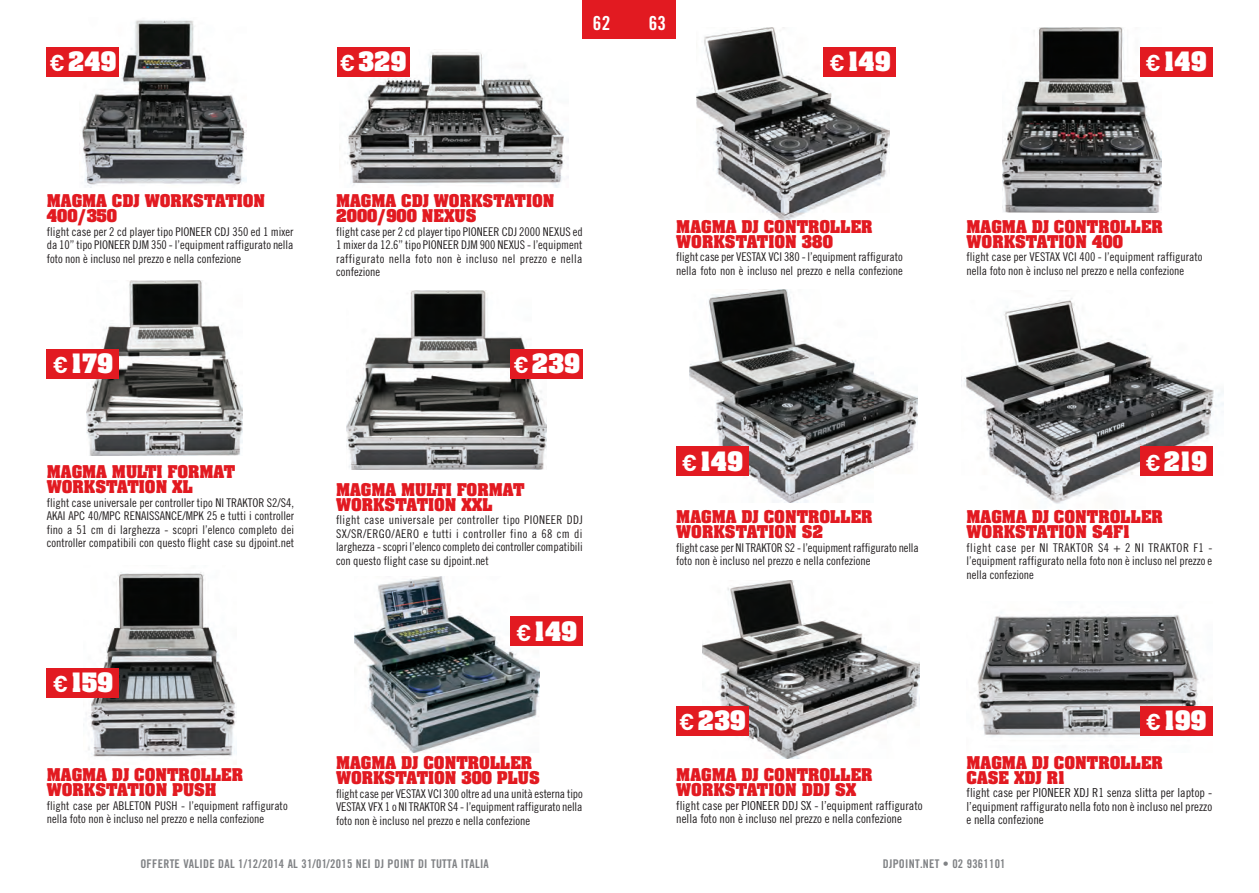
<style>
.page{position:relative;width:1259px;height:893px;background:#fff}
.page>*{position:absolute;margin:0;border:0;box-sizing:border-box;transform-origin:0 0}
.t1{font:700 22.8px "Aachen Std";letter-spacing:.015em;color:#fff}
.t2{font:19.35px "Trade Gothic LT Std Bd Cn 20";color:#fff}
.t3{font:700 15px/15px "Aachen Std";color:#e21a21}
.t4{font:12.45px/13.5px "Trade Gothic LT Std Cn 18";color:#231f20}
.t5{font:12px/13.5px "Trade Gothic LT Std Cn 18";color:#231f20;text-align:justify}
.t6{font:12px "Trade Gothic LT Std Bd Cn 20";letter-spacing:.02em;color:#808285}
.s1{font-family:"DIN Pro"}
</style>
<div class="page">
<img style="left:977px;top:612px;width:227px;height:125px">
<img style="left:82px;top:20px;width:164px;height:167px">
<img style="left:339px;top:50px;width:229px;height:137px">
<img style="left:83px;top:572px;width:154px;height:185px">
<img style="left:689px;top:290px;width:228px;height:212px">
<img style="left:961px;top:298px;width:262px;height:206px">
<img style="left:696px;top:27px;width:194px;height:194px">
<img style="left:355px;top:576px;width:184px;height:177px">
<img style="left:87px;top:281px;width:155px;height:175px">
<img style="left:347px;top:291px;width:199px;height:179px">
<img style="left:1003px;top:27px;width:158px;height:185px">
<div style="left:1140px;top:47px;width:72px;height:30px;background:#e21a21"></div>
<div style="left:47px;top:47px;width:72px;height:30px;background:#e21a21"></div>
<div style="left:510px;top:617px;width:73px;height:29px;background:#e21a21"></div>
<div style="left:676px;top:446px;width:72px;height:30px;background:#e21a21"></div>
<div style="left:824px;top:47px;width:72px;height:30px;background:#e21a21"></div>
<div style="left:337px;top:47px;width:72px;height:30px;background:#e21a21"></div>
<div style="left:47px;top:349px;width:72px;height:29px;background:#e21a21"></div>
<div style="left:47px;top:668px;width:72px;height:29px;background:#e21a21"></div>
<div style="left:510px;top:349px;width:73px;height:29px;background:#e21a21"></div>
<div style="left:583px;top:0;width:93px;height:38px;background:#e21a21"></div>
<img style="left:702px;top:581px;width:217px;height:178px">
<div style="left:1140px;top:446px;width:72px;height:30px;background:#e21a21"></div>
<div style="left:676px;top:706px;width:72px;height:30px;background:#e21a21"></div>
<div style="left:1140px;top:706px;width:72px;height:30px;background:#e21a21"></div>
<h2 class="t2" style="left:593px;top:16px;width:19px">62</h2>
<h2 class="t2" style="left:648px;top:16px;width:19px">63</h2>
<h1 class="t1" style="left:49px;top:50px;width:68px"><span class="s1">€</span>249</h1>
<h1 class="t1" style="left:1145px;top:50px;width:63px"><span class="s1">€</span>149</h1>
<h1 class="t1" style="left:340px;top:50px;width:68px"><span class="s1">€</span>329</h1>
<h1 class="t1" style="left:829px;top:50px;width:63px"><span class="s1">€</span>149</h1>
<p class="t3" style="left:47px;top:195px;width:220px">MAGMA CDJ WORKSTATION<br>400/350</p>
<p class="t5" style="left:47px;top:226px;width:248px">flight case per 2 cd player tipo PIONEER CDJ 350 ed 1 mixer da 10” tipo PIONEER DJM 350 - l’equipment raffigurato nella foto non è incluso nel prezzo e nella confezione</p>
<h1 class="t1" style="left:53px;top:352px;width:62px"><span class="s1">€</span>179</h1>
<p class="t3" style="left:47px;top:465px;width:190px">MAGMA MULTI FORMAT<br>WORKSTATION XL</p>
<p class="t5" style="left:47px;top:497px;width:249px">flight case universale per controller tipo NI TRAKTOR S2/S4, AKAI APC 40/MPC RENAISSANCE/MPK 25 e tutti i controller fino a 51 cm di larghezza - scopri l’elenco completo dei controller compatibili con questo flight case su djpoint.net</p>
<h1 class="t1" style="left:53px;top:671px;width:62px"><span class="s1">€</span>159</h1>
<p class="t3" style="left:47px;top:768px;width:198px">MAGMA DJ CONTROLLER<br>WORKSTATION PUSH</p>
<p class="t5" style="left:47px;top:800px;width:242px">flight case per ABLETON PUSH - l’equipment raffigurato nella foto non è incluso nel prezzo e nella confezione</p>
<p class="t3" style="left:336px;top:195px;width:220px">MAGMA CDJ WORKSTATION<br>2000/900 NEXUS</p>
<p class="t5" style="left:336px;top:226px;width:248px">flight case per 2 cd player tipo PIONEER CDJ 2000 NEXUS ed 1 mixer da 12.6” tipo PIONEER DJM 900 NEXUS - l’equipment raffigurato nella foto non è incluso nel prezzo e nella confezione</p>
<h1 class="t1" style="left:513px;top:352px;width:68px"><span class="s1">€</span>239</h1>
<p class="t3" style="left:336px;top:483px;width:190px">MAGMA MULTI FORMAT<br>WORKSTATION XXL</p>
<p class="t5" style="left:336px;top:514px;width:248px">flight case universale per controller tipo PIONEER DDJ SX/SR/ERGO/AERO e tutti i controller fino a 68 cm di larghezza - scopri l’elenco completo dei controller compatibili con questo flight case su djpoint.net</p>
<h1 class="t1" style="left:516px;top:620px;width:63px"><span class="s1">€</span>149</h1>
<p class="t3" style="left:336px;top:757px;width:205px">MAGMA DJ CONTROLLER<br>WORKSTATION 300 PLUS</p>
<p class="t5" style="left:336px;top:788px;width:248px">flight case per VESTAX VCI 300 oltre ad una unità esterna tipo VESTAX VFX 1 o NI TRAKTOR S4 - l’equipment raffigurato nella foto non è incluso nel prezzo e nella confezione</p>
<p class="t3" style="left:676px;top:220px;width:198px">MAGMA DJ CONTROLLER<br>WORKSTATION 380</p>
<p class="t5" style="left:676px;top:251px;width:228px">flight case per VESTAX VCI 380 - l’equipment raffigurato nella foto non è incluso nel prezzo e nella confezione</p>
<p class="t3" style="left:966px;top:220px;width:198px">MAGMA DJ CONTROLLER<br>WORKSTATION 400</p>
<p class="t5" style="left:966px;top:251px;width:237px">flight case per VESTAX VCI 400 - l’equipment raffigurato nella foto non è incluso nel prezzo e nella confezione</p>
<h1 class="t1" style="left:682px;top:450px;width:63px"><span class="s1">€</span>149</h1>
<p class="t3" style="left:676px;top:510px;width:198px">MAGMA DJ CONTROLLER<br>WORKSTATION S2</p>
<p class="t5" style="left:676px;top:542px;width:244px">flight case per NI TRAKTOR S2 - l’equipment raffigurato nella foto non è incluso nel prezzo e nella confezione</p>
<h1 class="t1" style="left:1145px;top:450px;width:63px"><span class="s1">€</span>219</h1>
<p class="t3" style="left:966px;top:510px;width:198px">MAGMA DJ CONTROLLER<br>WORKSTATION S4F1</p>
<p class="t5" style="left:966px;top:542px;width:247px">flight case per NI TRAKTOR S4 + 2 NI TRAKTOR F1 - l’equipment raffigurato nella foto non è incluso nel prezzo e nella confezione</p>
<h1 class="t1" style="left:679px;top:709px;width:68px"><span class="s1">€</span>239</h1>
<h1 class="t1" style="left:1145px;top:709px;width:62px"><span class="s1">€</span>199</h1>
<p class="t3" style="left:676px;top:768px;width:198px">MAGMA DJ CONTROLLER<br>WORKSTATION DDJ SX</p>
<p class="t4" style="left:676px;top:799px;width:248px">flight case per PIONEER DDJ SX - l’equipment raffigurato nella foto non è incluso nel prezzo e nella confezione</p>
<p class="t3" style="left:966px;top:756px;width:198px">MAGMA DJ CONTROLLER<br>CASE XDJ R1</p>
<p class="t4" style="left:966px;top:787px;width:247px;text-align:justify">flight case per PIONEER XDJ R1 senza slitta per laptop - l’equipment raffigurato nella foto non è incluso nel prezzo e nella confezione</p>
<p class="t6" style="left:140px;top:859px;width:350px">OFFERTE VALIDE DAL 1/12/2014 AL 31/01/2015 NEI DJ POINT DI TUTTA ITALIA</p>
<p class="t6" style="left:883px;top:859px;width:124px">DJPOINT.NET • 02 9361101</p>
</div>
